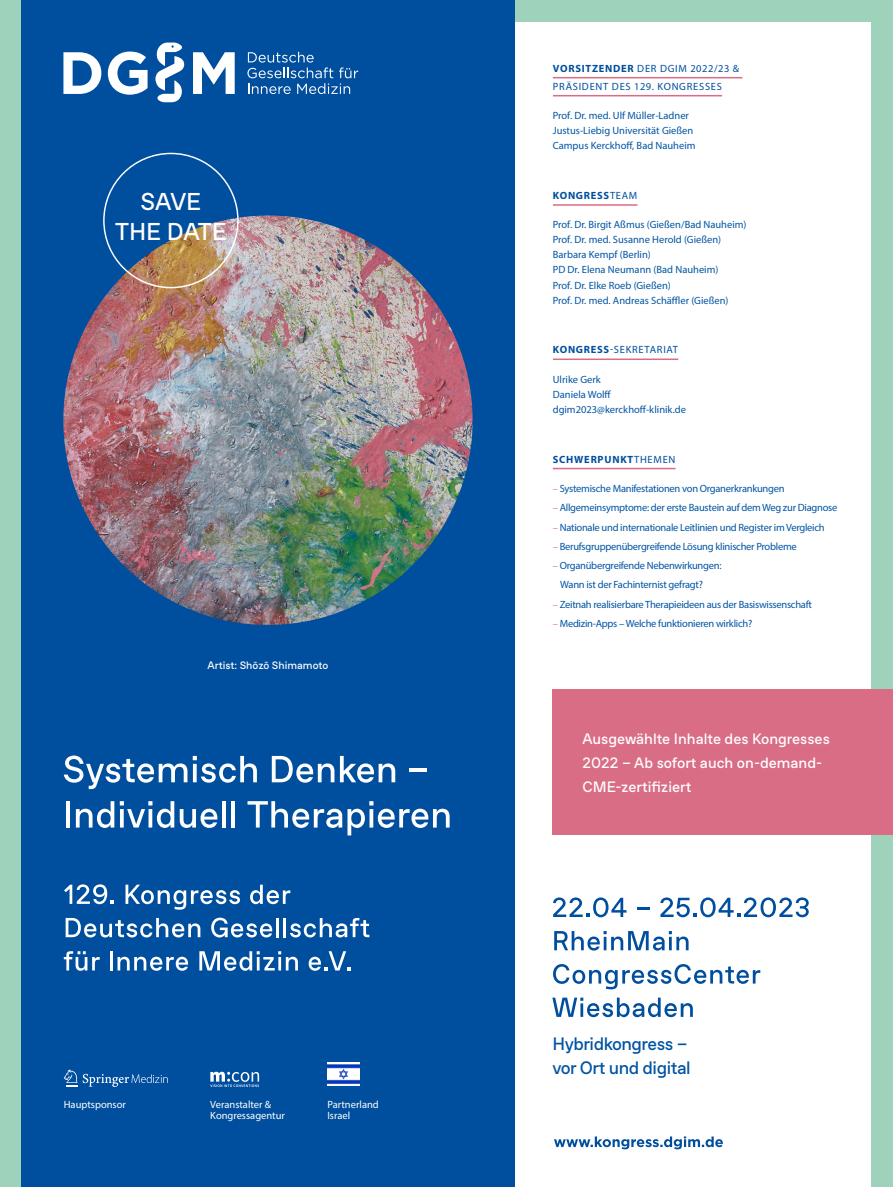
<style>
.page{position:relative;width:893px;height:1187px;background:#fff}
.page>*{position:absolute;margin:0;border:0;box-sizing:border-box;transform-origin:0 0}
.t1{font:24.3px/29.2px "Muto";letter-spacing:-.005em;color:#fff;text-align:center}
.t2{font:18px/24px "Muto";letter-spacing:-.025em;color:#0054a3}
.t3{font:15px/24px "Muto";color:#fff}
.t4{font:10.8px "Muto";color:#fff}
.t5{font:10.5px/19.2px "Myriad Pro";letter-spacing:-.025em;color:#0054a3}
.t6{font:10.5px/15px "Myriad Pro";color:#0054a3}
.t7{font:10.5px/18px "Myriad Pro";letter-spacing:.07em;color:#004e9e}
.t8{font:10.5px/10.5px "Myriad Pro";color:#fff}
.t9{font:700 10.5px "Myriad Pro";letter-spacing:.07em;color:#004e9e}
.s1{font-weight:700}
.s2{font-weight:400}
.s3{color:#dc758c}
</style>
<div class="page">
<div style="left:872px;top:0;width:21px;height:1186px;background:#9ed2ba"></div>
<svg style="left:554px;top:1136px;width:169px;height:13px"></svg>
<div style="left:0;top:0;width:21px;height:1186px;background:#9ed2ba"></div>
<div style="left:0;top:0;width:893px;height:21px;background:#9ed2ba"></div>
<div style="left:21px;top:0;width:494px;height:1186px;background:#004e9e"></div>
<svg style="left:64px;top:755px;width:123px;height:34px"></svg>
<svg style="left:193px;top:755px;width:64px;height:27px"></svg>
<svg style="left:272px;top:755px;width:62px;height:27px"></svg>
<svg style="left:340px;top:755px;width:55px;height:27px"></svg>
<hr style="left:409px;top:768px;width:18px;height:4px;background:#fff">
<hr style="left:66px;top:801px;width:4px;height:26px;background:#fff">
<svg style="left:76px;top:801px;width:38px;height:26px"></svg>
<svg style="left:120px;top:801px;width:54px;height:26px"></svg>
<svg style="left:180px;top:808px;width:37px;height:19px"></svg>
<hr style="left:222px;top:801px;width:4px;height:26px;background:#fff">
<hr style="left:231px;top:801px;width:4px;height:26px;background:#fff">
<svg style="left:248px;top:801px;width:202px;height:34px"></svg>
<img style="left:152px;top:215px;width:174px;height:410px">
<img style="left:325px;top:224px;width:59px;height:392px">
<img style="left:123px;top:251px;width:30px;height:338px">
<img style="left:383px;top:251px;width:30px;height:338px">
<img style="left:95px;top:275px;width:29px;height:290px">
<img style="left:412px;top:275px;width:29px;height:290px">
<img style="left:66px;top:311px;width:29px;height:219px">
<img style="left:441px;top:311px;width:29px;height:218px">
<img style="left:63px;top:387px;width:3px;height:66px">
<img style="left:469px;top:385px;width:4px;height:71px">
<svg style="left:155px;top:43px;width:30px;height:59px"></svg>
<svg style="left:63px;top:52px;width:38px;height:42px"></svg>
<svg style="left:108px;top:52px;width:40px;height:43px"></svg>
<svg style="left:193px;top:52px;width:42px;height:42px"></svg>
<svg style="left:247px;top:52px;width:111px;height:42px"></svg>
<svg style="left:64px;top:884px;width:50px;height:20px"></svg>
<svg style="left:126px;top:884px;width:114px;height:25px"></svg>
<svg style="left:250px;top:884px;width:40px;height:20px"></svg>
<svg style="left:66px;top:917px;width:134px;height:20px"></svg>
<svg style="left:211px;top:917px;width:61px;height:20px"></svg>
<hr style="left:276px;top:917px;width:3px;height:20px;background:#fff">
<hr style="left:284px;top:917px;width:2px;height:20px;background:#fff">
<svg style="left:290px;top:917px;width:79px;height:20px"></svg>
<svg style="left:64px;top:951px;width:36px;height:19px"></svg>
<svg style="left:110px;top:951px;width:2px;height:19px"></svg>
<svg style="left:118px;top:956px;width:70px;height:14px"></svg>
<svg style="left:199px;top:951px;width:99px;height:19px"></svg>
<svg style="left:309px;top:951px;width:41px;height:19px"></svg>
<svg style="left:553px;top:897px;width:73px;height:20px"></svg>
<svg style="left:637px;top:907px;width:13px;height:2px"></svg>
<svg style="left:660px;top:897px;width:149px;height:20px"></svg>
<svg style="left:554px;top:931px;width:135px;height:19px"></svg>
<svg style="left:553px;top:964px;width:207px;height:25px"></svg>
<svg style="left:552px;top:997px;width:141px;height:20px"></svg>
<svg style="left:210px;top:1071px;width:49px;height:15px"></svg>
<svg style="left:64px;top:1069px;width:13px;height:17px"></svg>
<svg style="left:83px;top:1073px;width:85px;height:13px"></svg>
<img style="left:327px;top:1062px;width:32px;height:23px">
<div style="left:552px;top:689px;width:341px;height:145px;background:#da6d86"></div>
<hr style="left:553px;top:77px;width:189px;height:1px;background:#da6d86">
<hr style="left:553px;top:95px;width:169px;height:1px;background:#da6d86">
<hr style="left:553px;top:204px;width:84px;height:2px;background:#da6d86">
<hr style="left:553px;top:358px;width:125px;height:2px;background:#da6d86">
<hr style="left:553px;top:468px;width:123px;height:1px;background:#da6d86">
<h1 class="t1" style="left:115px;top:186px;width:113px">SAVE<br>THE DATE</h1>
<p class="t4" style="left:208px;top:657px;width:122px">Artist: Shōzō Shimamoto</p>
<p class="t8" style="left:210px;top:1098px;width:76px">Veranstalter &amp;<br>Kongressagentur</p>
<p class="t8" style="left:64px;top:1098px;width:64px">Hauptsponsor</p>
<p class="t8" style="left:327px;top:1099px;width:53px">Partnerland<br>Israel</p>
<p class="t7" style="left:553px;top:59px;width:188px"><span class="s1">VORSITZENDER</span> DER DGIM 2022/23 &amp;<br>PRÄSIDENT DES 129. KONGRESSES</p>
<p class="t6" style="left:553px;top:108px;width:144px">Prof. Dr. med. Ulf Müller-Ladner<br>Justus-Liebig Universität Gießen<br>Campus Kerckhoff, Bad Nauheim</p>
<p class="t9" style="left:553px;top:188px;width:86px">KONGRESS<span class="s2">TEAM</span></p>
<p class="t6" style="left:553px;top:217px;width:195px">Prof. Dr. Birgit Aßmus (Gießen/Bad Nauheim)<br>Prof. Dr. med. Susanne Herold (Gießen)<br>Barbara Kempf (Berlin)<br>PD Dr. Elena Neumann (Bad Nauheim)<br>Prof. Dr. Elke Roeb (Gießen)<br>Prof. Dr. med. Andreas Schäffler (Gießen)</p>
<p class="t7" style="left:553px;top:340px;width:127px"><span class="s1">KONGRESS</span>-SEKRETARIAT</p>
<p class="t6" style="left:553px;top:371px;width:135px">Ulrike Gerk<br>Daniela Wolff dgim2023@kerckhoff-klinik.de</p>
<p class="t9" style="left:553px;top:452px;width:124px">SCHWERPUNKT<span class="s2">THEMEN</span></p>
<p class="t5" style="left:553px;top:478px;width:233px"><span class="s3">–</span> Systemische Manifestationen von Organerkrankungen</p>
<p class="t5" style="left:553px;top:498px;width:286px"><span class="s3">–</span> Allgemeinsymptome: der erste Baustein auf dem Weg zur Diagnose</p>
<p class="t5" style="left:553px;top:517px;width:273px"><span class="s3">–</span> Nationale und internationale Leitlinien und Register im Vergleich</p>
<p class="t5" style="left:553px;top:536px;width:245px"><span class="s3">–</span> Berufsgruppenübergreifende Lösung klinischer Probleme</p>
<p class="t5" style="left:560px;top:555px;width:163px;text-indent:-7px"><span class="s3">–</span> Organübergreifende Nebenwirkungen:<br>Wann ist der Fachinternist gefragt?</p>
<p class="t5" style="left:553px;top:594px;width:261px"><span class="s3">–</span> Zeitnah realisierbare Therapieideen aus der Basiswissenschaft</p>
<p class="t5" style="left:553px;top:613px;width:201px"><span class="s3">–</span> Medizin-Apps – Welche funktionieren wirklich?</p>
<h3 class="t3" style="left:582px;top:726px;width:249px">Ausgewählte Inhalte des Kongresses<br>2022 – Ab sofort auch on-demand-<br>CME-zertifiziert</h3>
<h2 class="t2" style="left:552px;top:1031px;width:140px">Hybridkongress – vor Ort und digital</h2>
</div>
